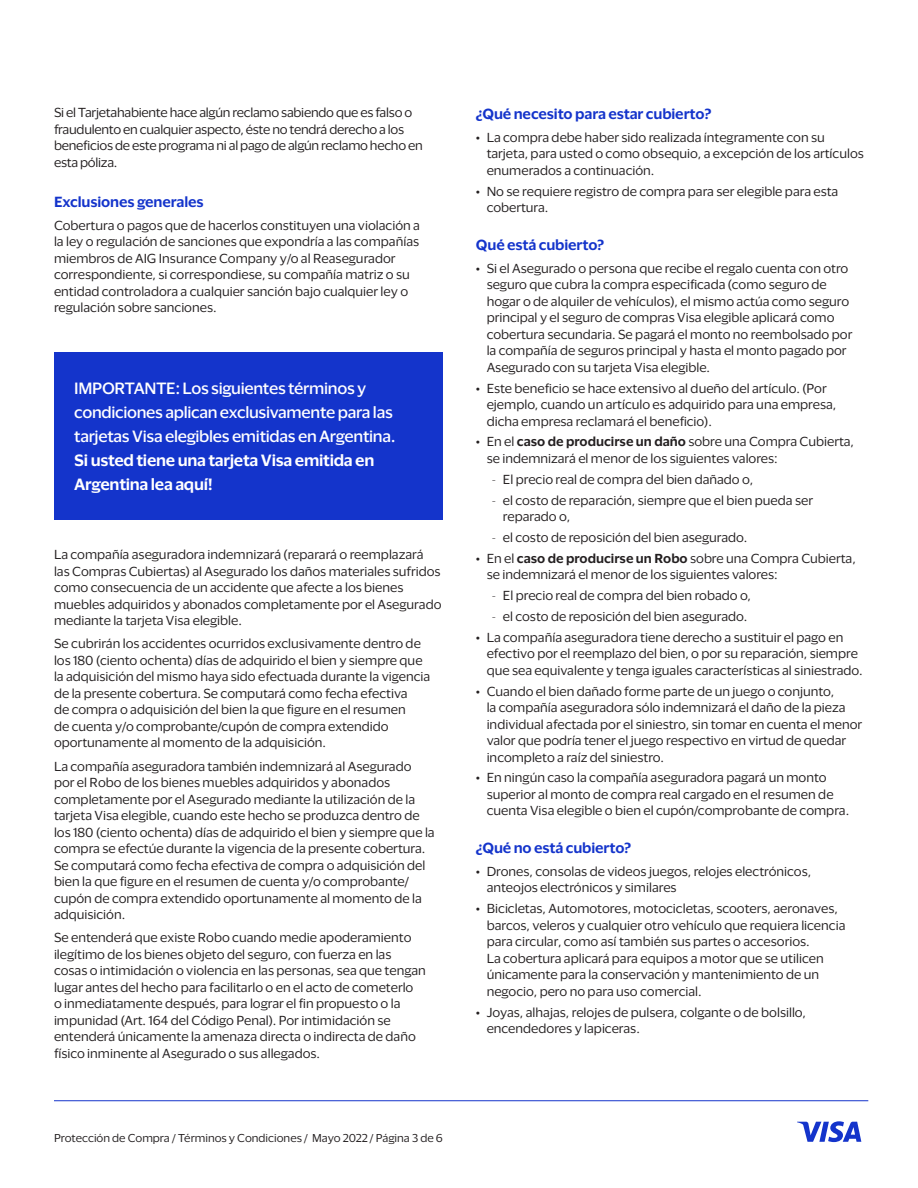
<style>
.page{position:relative;width:918px;height:1188px;background:#fff}
.page>*{position:absolute;margin:0;border:0;box-sizing:border-box;transform-origin:0 0}
.Intro_text{font:500 15px/24px "Visa Dialect";letter-spacing:-.02em;color:#fff}
.Subtitle{font:600 13.5px "Visa Dialect";letter-spacing:-.01em;color:#1434cb}
.copy{font:12px/16.5px "Visa Dialect";color:#231f20}
.copy-2{font:12px/16.5px "Visa Dialect";letter-spacing:-.02em;color:#231f20}
.t1{font:10.5px "Visa Dialect";color:#231f20}
.s1{font-weight:600}
.s2{font-family:"Myriad Pro";font-weight:300}
</style>
<div class="page">
<hr style="left:54px;top:1100px;width:814px;height:1px;background:#1434cb">
<svg style="left:797px;top:1121px;width:64px;height:21px"></svg>
<div style="left:54px;top:352px;width:388px;height:167px;background:#1434cb"></div>
<p class="copy-2" style="left:54px;top:104px;width:370px">Si el Tarjetahabiente hace algún reclamo sabiendo que es falso o fraudulento en cualquier aspecto, éste no tendrá derecho a los beneficios de este programa ni al pago de algún reclamo hecho en esta póliza.</p>
<p class="Subtitle" style="left:54px;top:191px;width:151px">Exclusiones generales</p>
<p class="copy" style="left:54px;top:216px;width:368px">Cobertura o pagos que de hacerlos constituyen una violación a la ley o regulación de sanciones que expondría a las compañías miembros de AIG Insurance Company y/o al Reasegurador correspondiente, si correspondiese, su compañía matriz o su entidad controladora a cualquier sanción bajo cualquier ley o regulación sobre sanciones.</p>
<p class="Intro_text" style="left:74px;top:375px;width:323px">IMPORTANTE: Los siguientes términos y condiciones aplican exclusivamente para las tarjetas Visa elegibles emitidas en Argentina.<br><span class="s1">Si usted tiene una tarjeta Visa emitida en Argentina lea aquí!</span></p>
<p class="copy" style="left:54px;top:546px;width:389px">La compañía aseguradora indemnizará (reparará o reemplazará las Compras Cubiertas) al Asegurado los daños materiales sufridos como consecuencia de un accidente que afecte a los bienes muebles adquiridos y abonados completamente por el Asegurado mediante la tarjeta Visa elegible.</p>
<p class="copy" style="left:54px;top:635px;width:378px">Se cubrirán los accidentes ocurridos exclusivamente dentro de los 180 (ciento ochenta) días de adquirido el bien y siempre que la adquisición del mismo haya sido efectuada durante la vigencia de la presente cobertura. Se computará como fecha efectiva<br>de compra o adquisición del bien la que figure en el resumen<br>de cuenta y/o comprobante/cupón de compra extendido oportunamente al momento de la adquisición.</p>
<p class="copy" style="left:54px;top:757px;width:382px">La compañía aseguradora también indemnizará al Asegurado por el Robo de los bienes muebles adquiridos y abonados completamente por el Asegurado mediante la utilización de la tarjeta Visa elegible, cuando este hecho se produzca dentro de los 180 (ciento ochenta) días de adquirido el bien y siempre que la compra se efectúe durante la vigencia de la presente cobertura.<br>Se computará como fecha efectiva de compra o adquisición del bien la que figure en el resumen de cuenta y/o comprobante/ cupón de compra extendido oportunamente al momento de la adquisición.</p>
<p class="copy" style="left:54px;top:929px;width:373px">Se entenderá que existe Robo cuando medie apoderamiento ilegítimo de los bienes objeto del seguro, con fuerza en las cosas o intimidación o violencia en las personas, sea que tengan lugar antes del hecho para facilitarlo o en el acto de cometerlo<br>o inmediatamente después, para lograr el fin propuesto o la impunidad (Art. 164 del Código Penal). Por intimidación se entenderá únicamente la amenaza directa o indirecta de daño físico inminente al Asegurado o sus allegados.</p>
<p class="t1" style="left:54px;top:1130px;width:390px">Protección de Compra / Términos y Condiciones / Mayo 2022 / Página 3 de 6</p>
<p class="Subtitle" style="left:476px;top:103px;width:237px">¿Qué necesito para estar cubierto?</p>
<p class="copy" style="left:487px;top:128px;width:379px;text-indent:-11px">• La compra debe haber sido realizada íntegramente con su tarjeta, para usted o como obsequio, a excepción de los artículos enumerados a continuación.</p>
<p class="copy" style="left:487px;top:182px;width:353px;text-indent:-11px">• No se requiere registro de compra para ser elegible para esta cobertura.</p>
<p class="Subtitle" style="left:476px;top:234px;width:130px">Qué está cubierto?</p>
<p class="copy" style="left:487px;top:259px;width:367px;text-indent:-11px">• Si el Asegurado o persona que recibe el regalo cuenta con otro seguro que cubra la compra especificada (como seguro de hogar o de alquiler de vehículos), el mismo actúa como seguro principal y el seguro de compras Visa elegible aplicará como cobertura secundaria. Se pagará el monto no reembolsado por la compañía de seguros principal y hasta el monto pagado por Asegurado con su tarjeta Visa elegible.</p>
<p class="copy" style="left:487px;top:379px;width:351px;text-indent:-11px">• Este beneficio se hace extensivo al dueño del artículo. (Por ejemplo, cuando un artículo es adquirido para una empresa, dicha empresa reclamará el beneficio).</p>
<p class="copy" style="left:487px;top:433px;width:369px;text-indent:-11px">• En el <span class="s1">caso de producirse un daño</span> sobre una Compra Cubierta, se indemnizará el menor de los siguientes valores:</p>
<p class="copy" style="left:492px;top:470px;width:263px"><span class="s2">-</span> El precio real de compra del bien dañado o,</p>
<p class="copy" style="left:503px;top:491px;width:312px;text-indent:-11px"><span class="s2">-</span> el costo de reparación, siempre que el bien pueda ser reparado o,</p>
<p class="copy" style="left:492px;top:528px;width:257px"><span class="s2">-</span> el costo de reposición del bien asegurado.</p>
<p class="copy" style="left:487px;top:549px;width:371px;text-indent:-11px">• En el <span class="s1">caso de producirse un Robo</span> sobre una Compra Cubierta, se indemnizará el menor de los siguientes valores:</p>
<p class="copy" style="left:492px;top:586px;width:261px"><span class="s2">-</span> El precio real de compra del bien robado o,</p>
<p class="copy" style="left:492px;top:607px;width:257px"><span class="s2">-</span> el costo de reposición del bien asegurado.</p>
<p class="copy" style="left:487px;top:628px;width:377px;text-indent:-11px">• La compañía aseguradora tiene derecho a sustituir el pago en efectivo por el reemplazo del bien, o por su reparación, siempre que sea equivalente y tenga iguales características al siniestrado.</p>
<p class="copy" style="left:487px;top:682px;width:377px;text-indent:-11px">• Cuando el bien dañado forme parte de un juego o conjunto,<br>la compañía aseguradora sólo indemnizará el daño de la pieza individual afectada por el siniestro, sin tomar en cuenta el menor valor que podría tener el juego respectivo en virtud de quedar incompleto a raíz del siniestro.</p>
<p class="copy" style="left:487px;top:769px;width:364px;text-indent:-11px">• En ningún caso la compañía aseguradora pagará un monto superior al monto de compra real cargado en el resumen de cuenta Visa elegible o bien el cupón/comprobante de compra.</p>
<p class="Subtitle" style="left:476px;top:837px;width:157px">¿Qué no está cubierto?</p>
<p class="copy" style="left:487px;top:862px;width:326px;text-indent:-11px">• Drones, consolas de videos juegos, relojes electrónicos, anteojos electrónicos y similares</p>
<p class="copy" style="left:487px;top:900px;width:360px;text-indent:-11px">• Bicicletas, Automotores, motocicletas, scooters, aeronaves, barcos, veleros y cualquier otro vehículo que requiera licencia para circular, como así también sus partes o accesorios.<br>La cobertura aplicará para equipos a motor que se utilicen únicamente para la conservación y mantenimiento de un negocio, pero no para uso comercial.</p>
<p class="copy" style="left:487px;top:1003px;width:321px;text-indent:-11px">• Joyas, alhajas, relojes de pulsera, colgante o de bolsillo, encendedores y lapiceras.</p>
</div>
